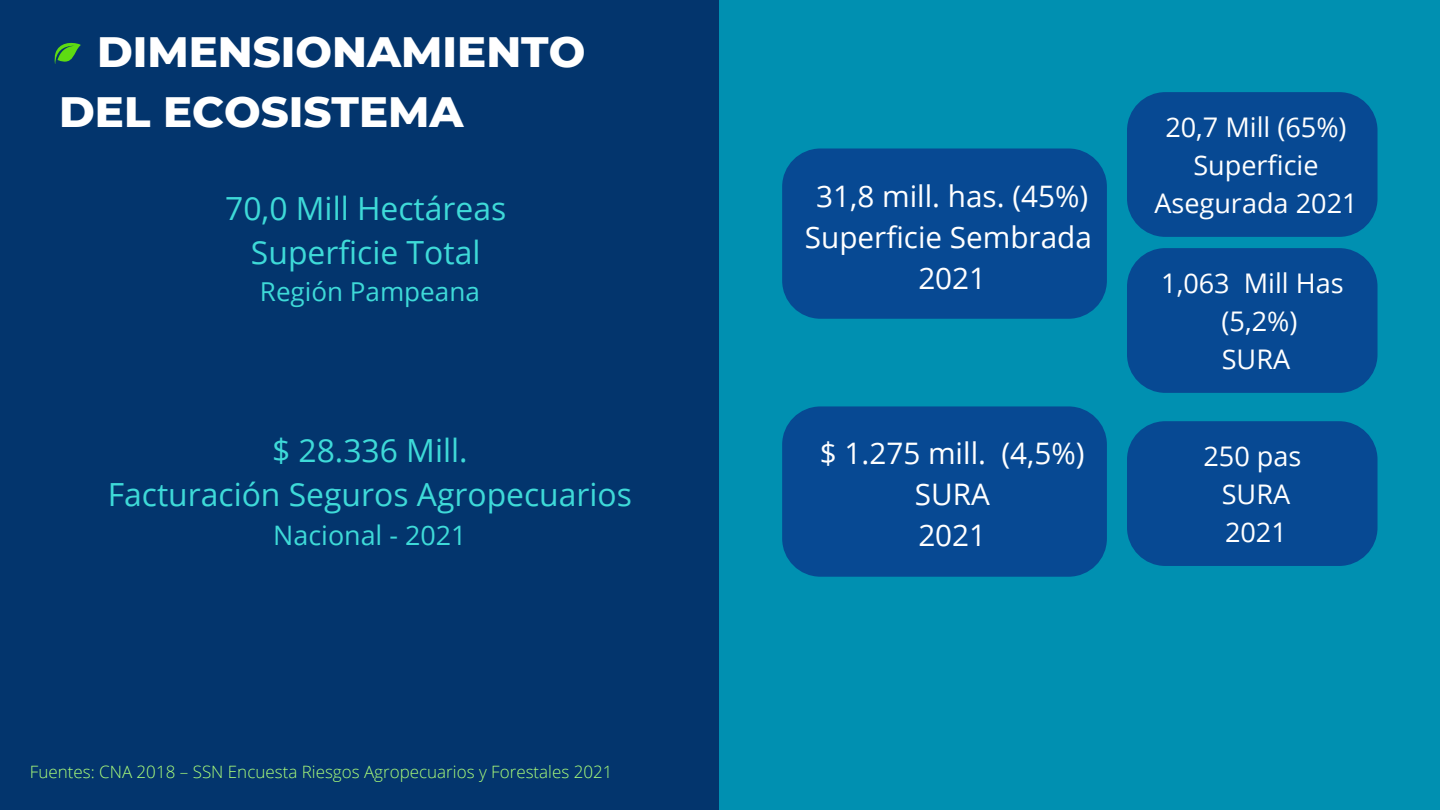
<style>
.page{position:relative;width:1440px;height:810px;background:#03356d}
.page>*{position:absolute;margin:0;border:0;box-sizing:border-box;transform-origin:0 0}
.t1{font:800 43.3px/60px "Montserrat";color:#fff}
.t2{font:31.9px/44.2px "Open Sans";color:#3edad8;text-align:center}
.t3{font:29.7px/41.1px "Open Sans";color:#fff;text-align:center}
.t4{font:27.1px/37.9px "Open Sans";color:#fff;text-align:center}
.t5{font:26.9px "Open Sans";color:#3edad8}
.t6{font:26px "Open Sans";color:#3edad8}
.t7{font:300 17px "Open Sans";color:#acff7a}
</style>
<div class="page">
<div style="left:719px;top:0;width:721px;height:810px;background:#0090b1"></div>
<div style="left:782px;top:149px;width:325px;height:170px;background:#074993;border-radius:38px"></div>
<div style="left:1127px;top:92px;width:251px;height:145px;background:#074993;border-radius:38px"></div>
<div style="left:1127px;top:248px;width:251px;height:145px;background:#074993;border-radius:38px"></div>
<div style="left:782px;top:406px;width:325px;height:171px;background:#074993;border-radius:38px"></div>
<div style="left:1127px;top:421px;width:251px;height:145px;background:#074993;border-radius:38px"></div>
<svg style="left:54px;top:42px;width:27px;height:22px"></svg>
<h1 class="t1" style="left:59px;top:21px;width:528px;text-indent:38px">DIMENSIONAMIENTO<br>DEL ECOSISTEMA</h1>
<p class="t2" style="left:225px;top:185px;width:283px">70,0 Mill Hectáreas<br>Superficie Total</p>
<p class="t6" style="left:260px;top:274px;width:221px">Región Pampeana</p>
<p class="t2" style="left:108px;top:427px;width:526px">$ 28.336 Mill.<br>Facturación Seguros Agropecuarios</p>
<p class="t5" style="left:273px;top:516px;width:195px">Nacional - 2021</p>
<p class="t7" style="left:30px;top:760px;width:584px">Fuentes: CNA 2018 – SSN Encuesta Riesgos Agropecuarios y Forestales 2021</p>
<p class="t3" style="left:805px;top:175px;width:288px">31,8 mill. has. (45%)<br>Superficie Sembrada<br>2021</p>
<p class="t4" style="left:1154px;top:108px;width:205px">20,7 Mill (65%)<br>Superficie<br>Asegurada 2021</p>
<p class="t4" style="left:1161px;top:264px;width:184px">1,063 Mill Has (5,2%)<br>SURA</p>
<p class="t3" style="left:820px;top:432px;width:266px">$ 1.275 mill. (4,5%)<br>SURA<br>2021</p>
<p class="t4" style="left:1203px;top:437px;width:99px">250 pas<br>SURA<br>2021</p>
</div>
